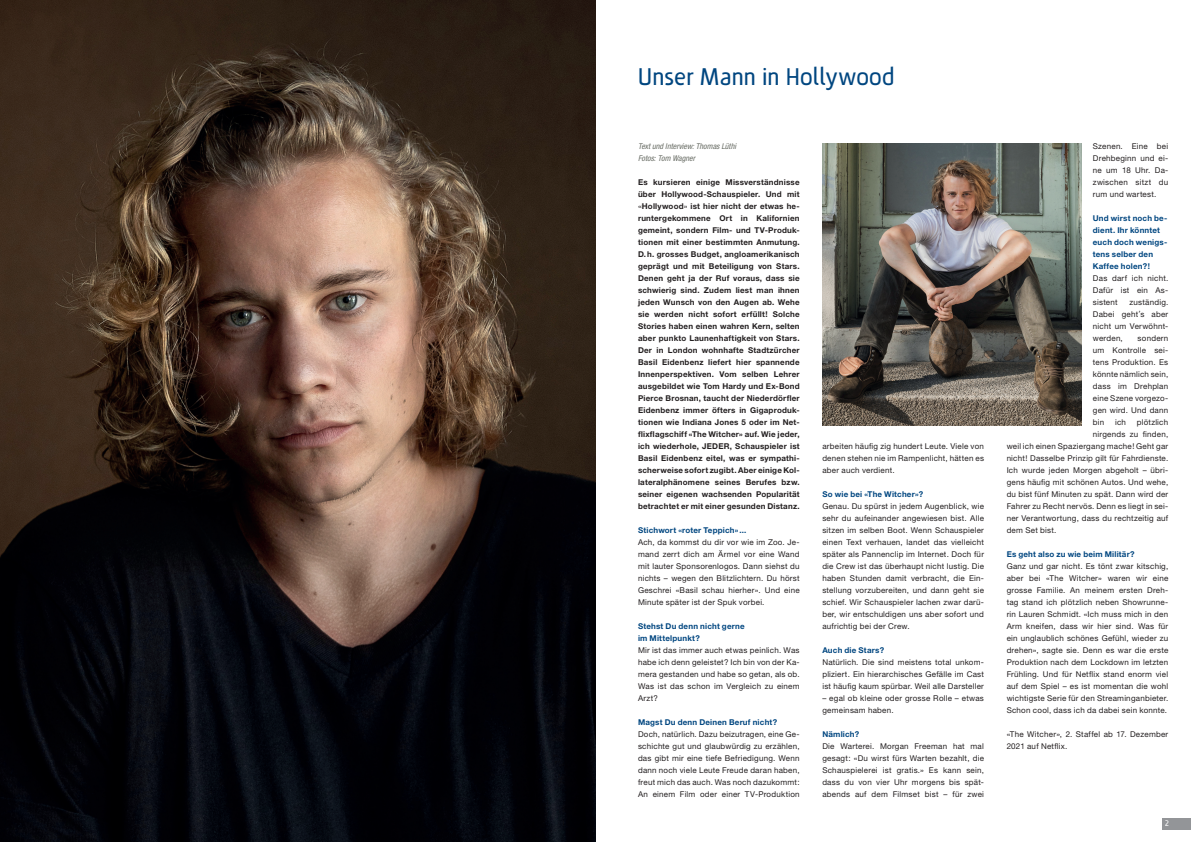
<style>
.page{position:relative;width:1191px;height:842px;background:#fff}
.page>*{position:absolute;margin:0;border:0;box-sizing:border-box;transform-origin:0 0}
.t1{font:24px "Rene Menue";letter-spacing:.03em;color:#004680}
.t2{font:8px/12px "Helvetica Neue";letter-spacing:.03em;color:#231f20;text-align:justify}
.t3{font:700 8px/12px "Helvetica Neue";letter-spacing:.025em;color:#231f20;text-align:justify}
.t4{font:700 8px/12px "Helvetica Neue";letter-spacing:.025em;color:#004680}
.t5{font:italic condensed 8px/12px "Helvetica Neue LT";letter-spacing:.005em;color:#6a6e66}
.t6{font:8px "Rene Menue";color:#fff}
.s1{font-weight:400}
.s2{font-family:"Rene Menue"}
</style>
<div class="page">
<div style="left:1161px;top:818px;width:30px;height:11px;background:#939598"></div>
<img style="left:0;top:0;width:595px;height:842px">
<img style="left:822px;top:144px;width:259px;height:281px">
<h1 class="t1" style="left:638px;top:61px;width:258px">Unser Mann in Hollywood</h1>
<p class="t5" style="left:638px;top:141px;width:99px">Text und Interview: Thomas Lüthi<br>Fotos: Tom Wagner</p>
<p class="t3" style="left:638px;top:176px;width:163px">Es kursieren einige Missverständnisse über Hollywood-Schauspieler. Und mit <span class="s1">«</span>Hollywood<span class="s1">»</span> ist hier nicht der etwas he&shy;runtergekommene Ort in Kalifornien gemeint, sondern Film- und TV-Produk&shy;tionen mit einer bestimmten Anmutung.<br>D.h. grosses Budget, angloamerikanisch geprägt und mit Beteiligung von Stars.<br>Denen geht ja der Ruf voraus, dass sie schwierig sind. Zudem liest man ihnen jeden Wunsch von den Augen ab. Wehe sie werden nicht sofort erfüllt! Solche Stories haben einen wahren Kern, selten aber punkto Launenhaftigkeit von Stars.<br>Der in London wohnhafte Stadtzürcher Basil Eidenbenz liefert hier spannende Innenperspektiven. Vom selben Lehrer ausgebildet wie Tom Hardy und Ex-Bond Pierce Brosnan, taucht der Niederdörfler Eidenbenz immer öfters in Gigaproduk&shy;tionen wie Indiana Jones 5 oder im Net&shy;flixflagschiff «The Witcher» auf. Wie jeder, ich wiederhole, JEDER, Schauspieler ist Basil Eidenbenz eitel, was er sympathi&shy;scherweise sofort zugibt. Aber einige Kol&shy;lateralphänomene seines Berufes bzw. seiner eigenen wachsenden Popularität betrachtet er mit einer gesunden Distanz.</p>
<p class="t4" style="left:638px;top:524px;width:110px">Stichwort «roter Teppich»...</p>
<p class="t2" style="left:638px;top:536px;width:163px">Ach, da kommst du dir vor wie im Zoo. Je&shy;mand zerrt dich am Ärmel vor eine Wand mit lauter Sponsorenlogos. Dann siehst du nichts – wegen den Blitzlichtern. Du hörst Geschrei «Basil schau hierher». Und eine Minute später ist der Spuk vorbei.</p>
<p class="t4" style="left:638px;top:620px;width:108px">Stehst Du denn nicht gerne im Mittelpunkt?</p>
<p class="t2" style="left:638px;top:644px;width:163px">Mir ist das immer auch etwas peinlich. Was habe ich denn geleistet? Ich bin von der Ka&shy;mera gestanden und habe so getan, als ob.<br>Was ist das schon im Vergleich zu einem Arzt?</p>
<p class="t4" style="left:638px;top:716px;width:141px">Magst Du denn Deinen Beruf nicht?</p>
<p class="t2" style="left:638px;top:728px;width:163px">Doch, natürlich. Dazu beizutragen, eine Ge&shy;schichte gut und glaubwürdig zu erzählen, das gibt mir eine tiefe Befriedigung. Wenn dann noch viele Leute Freude daran haben, freut mich das auch. Was noch dazukommt:<br>An einem Film oder einer TV-Produktion</p>
<p class="t2" style="left:822px;top:440px;width:163px">arbeiten häufig zig hundert Leute. Viele von denen stehen nie im Rampenlicht, hätten es aber auch verdient.</p>
<p class="t4" style="left:822px;top:488px;width:102px">So wie bei «The Witcher»?</p>
<p class="t2" style="left:822px;top:500px;width:163px">Genau. Du spürst in jedem Augenblick, wie sehr du aufeinander angewiesen bist. Alle sitzen im selben Boot. Wenn Schauspieler einen Text verhauen, landet das vielleicht später als Pannenclip im Internet. Doch für die Crew ist das überhaupt nicht lustig. Die haben Stunden damit verbracht, die Ein&shy;stellung vorzubereiten, und dann geht sie schief. Wir Schauspieler lachen zwar darü&shy;ber, wir entschuldigen uns aber sofort und aufrichtig bei der Crew.</p>
<p class="t4" style="left:822px;top:644px;width:63px">Auch die Stars?</p>
<p class="t2" style="left:822px;top:656px;width:163px">Natürlich. Die sind meistens total unkom&shy;pliziert. Ein hierarchisches Gefälle im Cast ist häufig kaum spürbar. Weil alle Darsteller</p>
<p class="t2" style="left:822px;top:692px;width:163px">– egal ob kleine oder grosse Rolle – etwas gemeinsam haben.</p>
<p class="t4" style="left:822px;top:728px;width:38px">Nämlich?</p>
<p class="t2" style="left:822px;top:740px;width:163px">Die Warterei. Morgan Freeman hat mal gesagt: «Du wirst fürs Warten bezahlt, die Schauspielerei ist gratis.» Es kann sein, dass du von vier Uhr morgens bis spät&shy;abends auf dem Filmset bist – für zwei</p>
<p class="t2" style="left:1092px;top:140px;width:77px">Szenen. Eine bei Drehbeginn und ei&shy;ne um 18 Uhr. Da&shy;zwischen sitzt du rum und wartest.</p>
<p class="t4" style="left:1092px;top:212px;width:76px">Und wirst noch be&shy;dient. Ihr könntet euch doch wenigs&shy;tens selber den<br>Kaffee holen?!</p>
<p class="t2" style="left:1092px;top:272px;width:77px">Das darf ich nicht.<br>Dafür ist ein As&shy;sistent</p>
<p class="t2" style="left:1092px;top:296px;width:77px;text-indent:37px">zuständig.<br>Dabei geht<span class="s2">ʼ</span>s aber nicht um Verwöhnt&shy;werden,</p>
<p class="t2" style="left:1092px;top:332px;width:77px;text-indent:45px">sondern um Kontrolle sei&shy;tens Produktion. Es könnte nämlich sein, dass im Drehplan eine Szene vorgezo&shy;gen wird. Und dann bin</p>
<p class="t2" style="left:1115px;top:416px;width:12px">ich</p>
<p class="t2" style="left:1136px;top:416px;width:33px">plötzlich</p>
<p class="t2" style="left:1092px;top:428px;width:77px">nirgends zu finden,</p>
<p class="t2" style="left:1006px;top:440px;width:163px">weil ich einen Spaziergang mache! Geht gar</p>
<p class="t2" style="left:1006px;top:452px;width:163px">nicht! Dasselbe Prinzip gilt für Fahrdienste.</p>
<p class="t2" style="left:1006px;top:464px;width:163px">Ich wurde jeden Morgen abgeholt – übri-</p>
<p class="t2" style="left:1006px;top:476px;width:163px">gens häufig mit schönen Autos. Und wehe,</p>
<p class="t2" style="left:1006px;top:488px;width:163px">du bist fünf Minuten zu spät. Dann wird der</p>
<p class="t2" style="left:1006px;top:500px;width:163px">Fahrer zu Recht nervös. Denn es liegt in sei-</p>
<p class="t2" style="left:1006px;top:512px;width:163px">ner Verantwortung, dass du rechtzeitig auf</p>
<p class="t2" style="left:1006px;top:524px;width:51px">dem Set bist.</p>
<p class="t4" style="left:1006px;top:548px;width:129px">Es geht also zu wie beim Militär?</p>
<p class="t2" style="left:1006px;top:560px;width:163px">Ganz und gar nicht. Es tönt zwar kitschig, aber bei «The Witcher» waren wir eine grosse Familie. An meinem ersten Dreh&shy;tag stand ich plötzlich neben Showrunne&shy;rin Lauren Schmidt. «Ich muss mich in den Arm kneifen, dass wir hier sind. Was für ein unglaublich schönes Gefühl, wieder zu drehen», sagte sie. Denn es war die erste Produktion nach dem Lockdown im letzten Frühling. Und für Netflix stand enorm viel auf dem Spiel – es ist momentan die wohl wichtigste Serie für den Streaminganbieter.<br>Schon cool, dass ich da dabei sein konnte.</p>
<p class="t2" style="left:1006px;top:728px;width:163px">«The Witcher», 2. Staffel ab 17. Dezember<br>2021 auf Netflix.</p>
<p class="t6" style="left:1164px;top:818px;width:6px">2</p>
</div>
